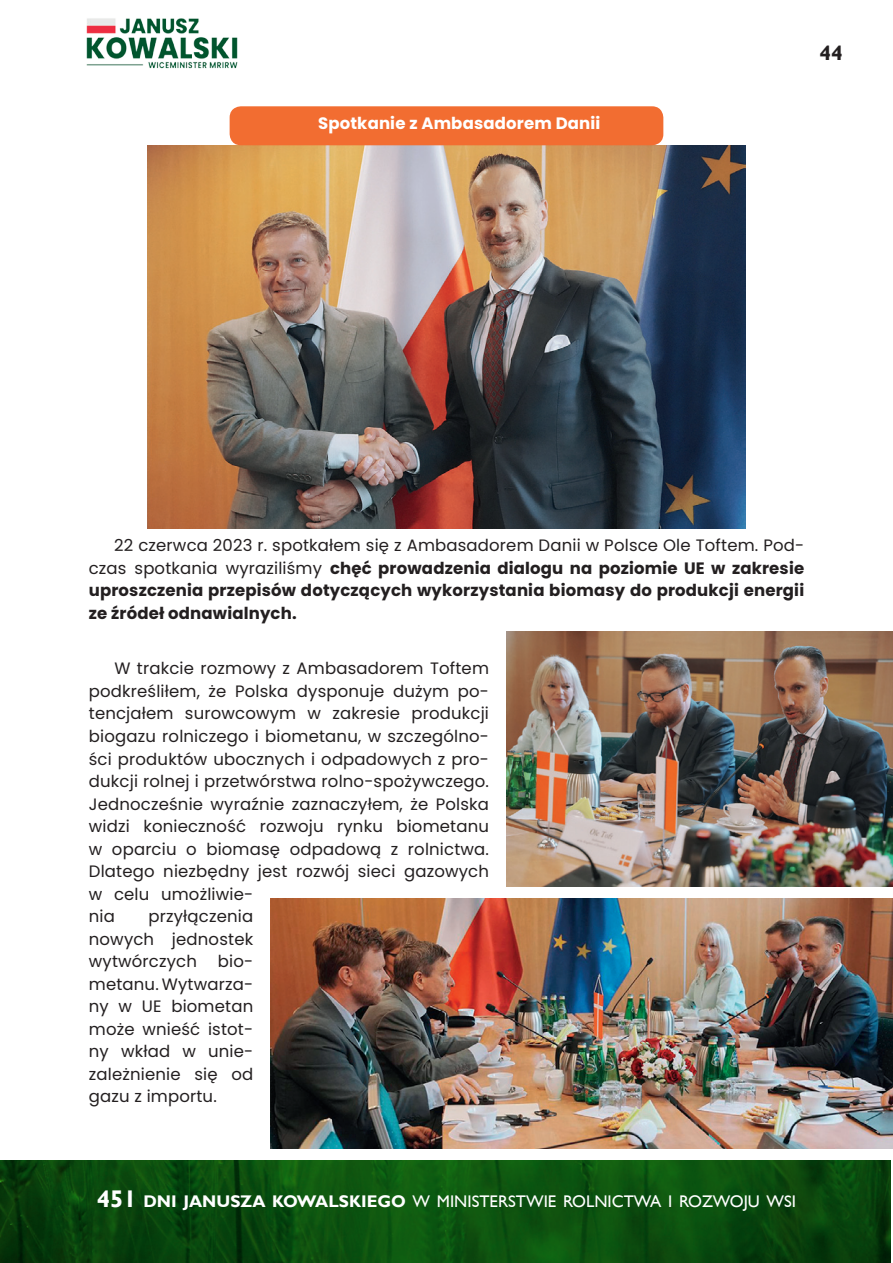
<style>
.page{position:relative;width:893px;height:1263px;background:#fff}
.page>*{position:absolute;margin:0;border:0;box-sizing:border-box;transform-origin:0 0}
.t1{font:700 21px "Gill Sans";color:#231f20}
.t2{font:16.8px "Gill Sans";color:#fff}
.t3{font:16.5px/22.5px "Poppins";letter-spacing:.01em;color:#231f20;text-align:justify}
.t4{font:700 16.5px/22.5px "Poppins";letter-spacing:.01em;color:#231f20;text-align:justify}
.t5{font:700 16.5px "Poppins";letter-spacing:.01em;color:#fff}
.s1{font-weight:400}
.s2{font-weight:700;font-size:24.15px}
.s3{font-weight:700}
</style>
<div class="page">
<svg style="left:0;top:1160px;width:891px;height:102px;fill:#0b4e0f"></svg>
<img style="left:86px;top:18px;width:152px;height:51px">
<img style="left:148px;top:145px;width:597px;height:384px">
<div style="left:230px;top:106px;width:433px;height:39px;background:#f26d31;border-radius:11px"></div>
<img style="left:270px;top:898px;width:623px;height:250px">
<img style="left:506px;top:631px;width:387px;height:255px">
<p class="t5" style="left:318px;top:113px;width:284px">Spotkanie z Ambasadorem Danii</p>
<p class="t1" style="left:820px;top:40px;width:25px">44</p>
<p class="t4" style="left:89px;top:534px;width:717px;text-indent:26px"><span class="s1">22 czerwca 2023 r. spotkałem się z Ambasadorem Danii w Polsce Ole Toftem. Pod&shy;czas spotkania wyraziliśmy</span> chęć prowadzenia dialogu na poziomie UE w zakresie uproszczenia przepisów dotyczących wykorzystania biomasy do produkcji energii ze źródeł odnawialnych.</p>
<p class="t3" style="left:89px;top:657px;width:402px;text-align:left;text-indent:26px">W trakcie rozmowy z Ambasadorem Toftem podkreśliłem, że Polska dysponuje dużym po&shy;tencjałem surowcowym w zakresie produkcji biogazu rolniczego i biometanu, w szczególno&shy;ści produktów ubocznych i odpadowych z pro&shy;dukcji rolnej i przetwórstwa rolno-spożywczego.<br>Jednocześnie wyraźnie zaznaczyłem, że Polska widzi konieczność rozwoju rynku biometanu w oparciu o biomasę odpadową z rolnictwa.<br>Dlatego niezbędny jest rozwój sieci gazowych w celu umożliwie-<br>nia</p>
<p class="t3" style="left:89px;top:905px;width:166px;text-indent:60px">przyłączenia nowych jednostek wytwórczych</p>
<p class="t3" style="left:89px;top:950px;width:166px;text-indent:129px">bio&shy;metanu. Wytwarza&shy;ny w UE biometan może wnieść istot&shy;ny wkład w unie&shy;zależnienie się od gazu z importu.</p>
<p class="t2" style="left:97px;top:1191px;width:701px"><span class="s2">451</span> <span class="s3">DNI JANUSZA KOWALSKIEGO</span> W MINISTERSTWIE ROLNICTWA I ROZWOJU WSI</p>
</div>
